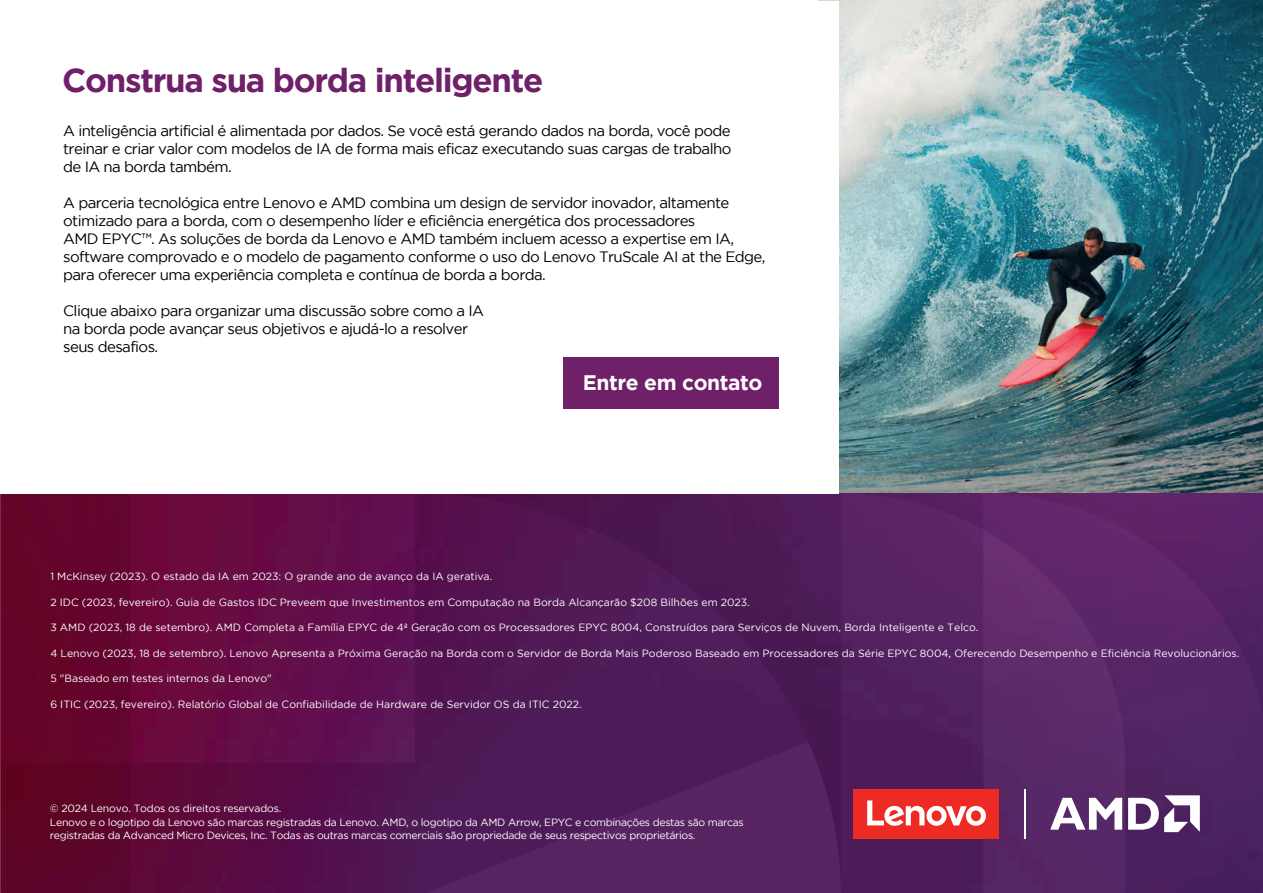
<style>
.page{position:relative;width:1263px;height:893px;background:#fff}
.page>*{position:absolute;margin:0;border:0;box-sizing:border-box;transform-origin:0 0}
.t1{font:700 33px "Gotham";letter-spacing:-.04em;color:#6f2068}
.t2{font:700 21px "Gotham";letter-spacing:-.02em;color:#fff}
.t3{font:15px/18px "Gotham";letter-spacing:-.04em;color:#000001}
.t4{font:10.5px "Gotham";color:#fff}
.t5{font:10.5px/14.1px "Gotham";letter-spacing:-.03em;color:#fff}
</style>
<div class="page">
<img style="left:819px;top:0;width:444px;height:493px">
<img style="left:0;top:493px;width:841px;height:400px">
<div style="left:1px;top:1px;width:838px;height:492px;background:#fff"></div>
<div style="left:131px;top:762px;width:284px;height:131px;background:linear-gradient(to right,#610534,#4e1556)"></div>
<div style="left:131px;top:493px;width:284px;height:269px;background:linear-gradient(to right,#6d0838,#5d1256)"></div>
<div style="left:0;top:493px;width:131px;height:269px;background:#64052b"></div>
<svg style="left:415px;top:493px;width:393px;height:249px;background:#4f1955"></svg>
<div style="left:415px;top:742px;width:426px;height:151px;background:#511f5c"></div>
<svg style="left:983px;top:493px;width:280px;height:400px;background:#542364"></svg>
<svg style="left:841px;top:493px;width:142px;height:400px;background:#52205d"></svg>
<svg style="left:983px;top:529px;width:142px;height:364px;background:#5c2969"></svg>
<div style="left:854px;top:789px;width:145px;height:50px;background:#ee2a25"></div>
<svg style="left:867px;top:800px;width:119px;height:26px"></svg>
<svg style="left:1050px;top:798px;width:72px;height:32px"></svg>
<svg style="left:1128px;top:795px;width:72px;height:37px"></svg>
<hr style="left:1024px;top:789px;width:1px;height:50px;background:#fff">
<div style="left:563px;top:357px;width:216px;height:51px;background:#6f2068"></div>
<h1 class="t1" style="left:62px;top:61px;width:483px">Construa sua borda inteligente</h1>
<p class="t3" style="left:63px;top:122px;width:670px;text-align:justify">A inteligência artificial é alimentada por dados. Se você está gerando dados na borda, você pode treinar e criar valor com modelos de IA de forma mais eficaz executando suas cargas de trabalho de IA na borda também.</p>
<p class="t3" style="left:63px;top:194px;width:704px">A parceria tecnológica entre Lenovo e AMD combina um design de servidor inovador, altamente otimizado para a borda, com o desempenho líder e eficiência energética dos processadores<br>AMD EPYC™. As soluções de borda da Lenovo e AMD também incluem acesso a expertise em IA, software comprovado e o modelo de pagamento conforme o uso do Lenovo TruScale AI at the Edge, para oferecer uma experiência completa e contínua de borda a borda.</p>
<p class="t3" style="left:63px;top:302px;width:422px">Clique abaixo para organizar uma discussão sobre como a IA na borda pode avançar seus objetivos e ajudá-lo a resolver seus desafios.</p>
<h2 class="t2" style="left:583px;top:370px;width:181px">Entre em contato</h2>
<p class="t4" style="left:50px;top:571px;width:443px">1 McKinsey (2023). O estado da IA em 2023: O grande ano de avanço da IA gerativa.</p>
<p class="t4" style="left:50px;top:596px;width:701px">2 IDC (2023, fevereiro). Guia de Gastos IDC Preveem que Investimentos em Computação na Borda Alcançarão $208 Bilhões em 2023.</p>
<p class="t4" style="left:50px;top:622px;width:929px">3 AMD (2023, 18 de setembro). AMD Completa a Família EPYC de 4ª Geração com os Processadores EPYC 8004, Construídos para Serviços de Nuvem, Borda Inteligente e Telco.</p>
<p class="t4" style="left:50px;top:647px;width:1190px">4 Lenovo (2023, 18 de setembro). Lenovo Apresenta a Próxima Geração na Borda com o Servidor de Borda Mais Poderoso Baseado em Processadores da Série EPYC 8004, Oferecendo Desempenho e Eficiência Revolucionários.</p>
<p class="t4" style="left:50px;top:673px;width:223px">5 "Baseado em testes internos da Lenovo"</p>
<p class="t4" style="left:50px;top:698px;width:533px">6 ITIC (2023, fevereiro). Relatório Global de Confiabilidade de Hardware de Servidor OS da ITIC 2022.</p>
<p class="t5" style="left:50px;top:801px;width:695px">© 2024 Lenovo. Todos os direitos reservados.<br>Lenovo e o logotipo da Lenovo são marcas registradas da Lenovo. AMD, o logotipo da AMD Arrow, EPYC e combinações destas são marcas</p>
<p class="t5" style="left:50px;top:828px;width:647px">registradas da Advanced Micro Devices, Inc. Todas as outras marcas comerciais são propriedade de seus respectivos proprietários.</p>
</div>
